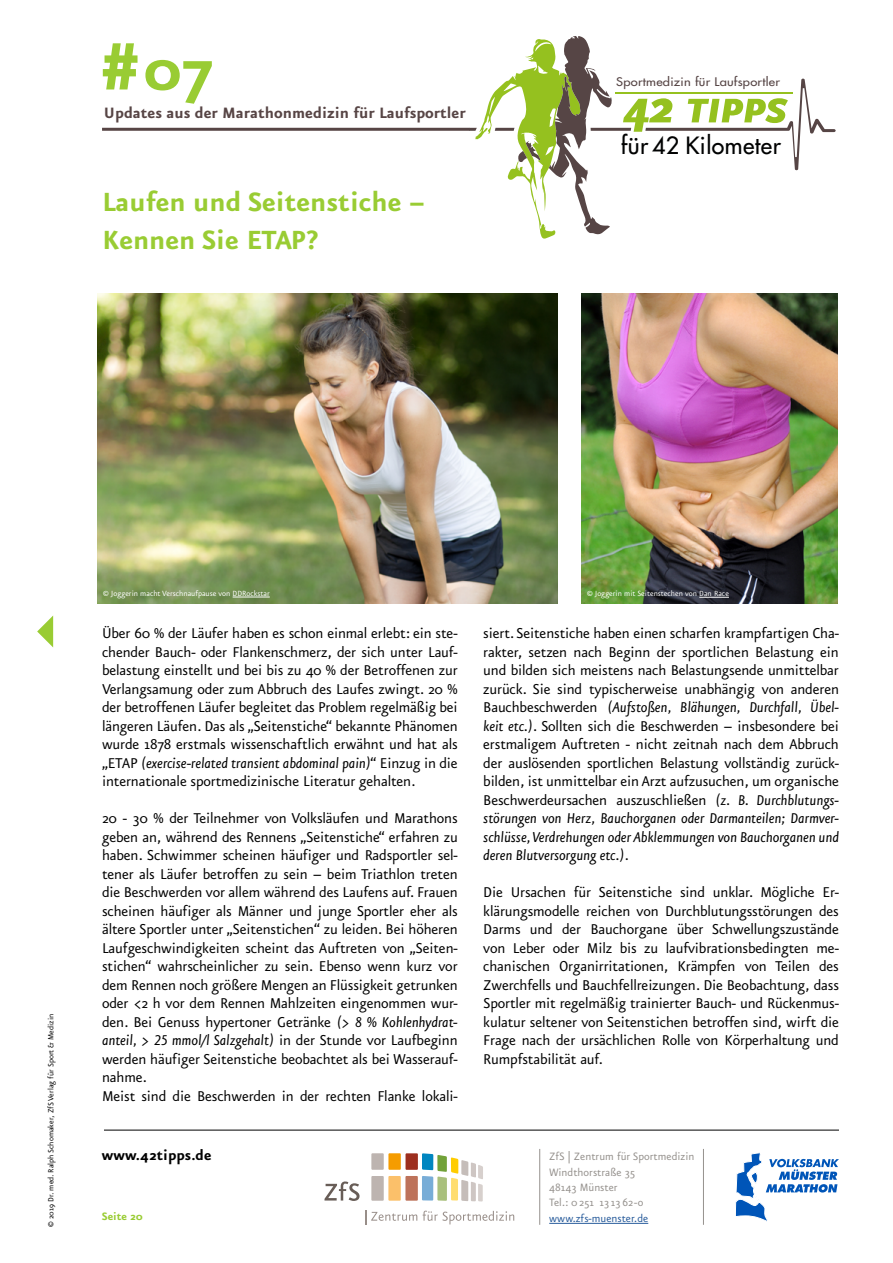
<style>
.page{position:relative;width:893px;height:1263px;background:#fff}
.page>*{position:absolute;margin:0;border:0;box-sizing:border-box;transform-origin:0 0}
.t1{font:700 72px "Eureka Sans";color:#9c3}
.t2{font:700 31.5px/37.8px "Eureka Sans";color:#9c3}
.t3{font:500 23.1px "Futura Std";letter-spacing:.02em;color:#010202}
.t4{font:700 18px "Eureka Sans";color:#574545}
.t5{font:16.95px/18.5px "Eureka Sans";letter-spacing:-.01em;color:#000;text-align:justify}
.t6{font:700 16.95px "Eureka Sans";color:#000}
.t7{font:12.75px/15.3px "Eureka Sans";color:#95918d}
.t8{font:12.75px "Eureka Sans";color:#275b9b}
.t9{font:700 12.75px "Eureka Sans";color:#9c3}
.t10{font:500 11.55px "Futura Std";letter-spacing:.02em;color:#564545;scale:1.12 1}
.t11{font:9px "Eureka Sans";color:#fff}
.t12{font:9px "Eureka Sans";color:#000}
.s1{font-style:italic}
</style>
<div class="page">
<hr style="left:102px;top:128px;width:368px;height:3px;background:#574545">
<svg style="left:469px;top:36px;width:367px;height:203px"></svg>
<svg style="left:37px;top:615px;width:16px;height:32px"></svg>
<hr style="left:104px;top:1130px;width:735px;height:1px;background:#000">
<svg style="left:735px;top:1152px;width:104px;height:70px"></svg>
<svg style="left:365px;top:1210px;width:52px;height:15px"></svg>
<svg style="left:423px;top:1211px;width:91px;height:13px"></svg>
<svg style="left:324px;top:1181px;width:36px;height:20px"></svg>
<div style="left:388px;top:1176px;width:13px;height:25px;background:#fbc06a"></div>
<div style="left:406px;top:1153px;width:12px;height:17px;background:#9d2f1f"></div>
<div style="left:405px;top:1176px;width:13px;height:25px;background:#bd725a"></div>
<svg style="left:422px;top:1153px;width:61px;height:48px"></svg>
<div style="left:371px;top:1176px;width:13px;height:25px;background:#bdb4b0"></div>
<div style="left:371px;top:1153px;width:13px;height:17px;background:#bdb4b0"></div>
<div style="left:388px;top:1153px;width:13px;height:17px;background:#f59c00"></div>
<hr style="left:549px;top:1223px;width:99px;height:1px;background:#275b9b">
<hr style="left:539px;top:1149px;width:1px;height:76px;background:#95918d">
<hr style="left:703px;top:1149px;width:1px;height:76px;background:#95918d">
<img style="left:98px;top:294px;width:460px;height:309px">
<img style="left:581px;top:294px;width:257px;height:309px">
<hr style="left:699px;top:597px;width:30px;height:1px;background:#fff">
<hr style="left:233px;top:597px;width:37px;height:1px;background:#fff">
<h1 class="t1" style="left:98px;top:33px;width:118px">#07</h1>
<p class="t4" style="left:104px;top:104px;width:363px">Updates aus der Marathonmedizin für Laufsportler</p>
<h2 class="t2" style="left:102px;top:184px;width:324px">Laufen und Seitenstiche –<br>Kennen Sie ETAP?</h2>
<p class="t10" style="left:616px;top:74px;width:148px">Sportmedizin für Laufsportler</p>
<h3 class="t3" style="left:621px;top:131px;width:161px">für 42 Kilometer</h3>
<p class="t12" style="left:47px;top:1227px;width:214px;rotate:-90deg">© 2019 Dr. med. Ralph Schomaker, ZfS Verlag für Sport &amp; Medizin</p>
<p class="t11" style="left:103px;top:589px;width:168px">© Joggerin macht Verschnaufpause von DDRockstar</p>
<p class="t11" style="left:587px;top:589px;width:143px">© Joggerin mit Seitenstechen von Dan Race</p>
<p class="t5" style="left:102px;top:625px;width:357px">Über 60 % der Läufer haben es schon einmal erlebt: ein ste&shy;chender Bauch- oder Flankenschmerz, der sich unter Lauf&shy;belastung einstellt und bei bis zu 40 % der Betroffenen zur Verlangsamung oder zum Abbruch des Laufes zwingt. 20 % der betroffenen Läufer begleitet das Problem regelmäßig bei längeren Läufen. Das als „Seitenstiche“ bekannte Phänomen wurde 1878 erstmals wissenschaftlich erwähnt und hat als „ETAP <span class="s1">(exercise-related transient abdominal pain)</span>“ Einzug in die internationale sportmedizinische Literatur gehalten.</p>
<p class="t5" style="left:102px;top:810px;width:357px;text-align:left">20 - 30 % der Teilnehmer von Volksläufen und Marathons geben an, während des Rennens „Seitenstiche“ erfahren zu haben. Schwimmer scheinen häufiger und Radsportler sel&shy;tener als Läufer betroffen zu sein – beim Triathlon treten die Beschwerden vor allem während des Laufens auf. Frauen scheinen häufiger als Männer und junge Sportler eher als ältere Sportler unter „Seitenstichen“ zu leiden. Bei höheren Laufgeschwindigkeiten scheint das Auftreten von „Seiten&shy;stichen“ wahrscheinlicher zu sein. Ebenso wenn kurz vor dem Rennen noch größere Mengen an Flüssigkeit getrunken oder &lt;2 h vor dem Rennen Mahlzeiten eingenommen wur&shy;den. Bei Genuss hypertoner Getränke <span class="s1">(&gt; 8 % Kohlenhydrat&shy;anteil, &gt; 25 mmol/l Salzgehalt)</span> in der Stunde vor Laufbeginn werden häufiger Seitenstiche beobachtet als bei Wasserauf&shy;nahme.<br>Meist sind die Beschwerden in der rechten Flanke lokali-</p>
<p class="t6" style="left:102px;top:1147px;width:111px">www.42tipps.de</p>
<p class="t9" style="left:102px;top:1209px;width:43px">Seite 20</p>
<p class="t5" style="left:483px;top:625px;width:357px">siert. Seitenstiche haben einen scharfen krampfartigen Cha&shy;rakter, setzen nach Beginn der sportlichen Belastung ein und bilden sich meistens nach Belastungsende unmittelbar zurück. Sie sind typischerweise unabhängig von anderen Bauchbeschwerden <span class="s1">(Aufstoßen, Blähungen, Durchfall, Übel&shy;keit etc.)</span>. Sollten sich die Beschwerden – insbesondere bei erstmaligem Auftreten - nicht zeitnah nach dem Abbruch der auslösenden sportlichen Belastung vollständig zurück&shy;bilden, ist unmittelbar ein Arzt aufzusuchen, um organische Beschwerdeursachen auszuschließen <span class="s1">(z. B. Durchblutungs&shy;störungen von Herz, Bauchorganen oder Darmanteilen; Darmver&shy;schlüsse, Verdrehungen oder Abklemmungen von Bauchorganen und deren Blutversorgung etc.)</span>.</p>
<p class="t5" style="left:483px;top:884px;width:357px">Die Ursachen für Seitenstiche sind unklar. Mögliche Er&shy;klärungsmodelle reichen von Durchblutungsstörungen des Darms und der Bauchorgane über Schwellungszustände von Leber oder Milz bis zu laufvibrationsbedingten me&shy;chanischen Organirritationen, Krämpfen von Teilen des Zwerchfells und Bauchfellreizungen. Die Beobachtung, dass Sportler mit regelmäßig trainierter Bauch- und Rückenmus&shy;kulatur seltener von Seitenstichen betroffen sind, wirft die Frage nach der ursächlichen Rolle von Körperhaltung und Rumpfstabilität auf.</p>
<p class="t7" style="left:549px;top:1149px;width:147px">ZfS | Zentrum für Sportmedizin<br>Windthorstraße 35<br>48143 Münster<br>Tel.: 0 251 1313 62-o</p>
<p class="t8" style="left:549px;top:1212px;width:101px">www.zfs-muenster.de</p>
</div>
